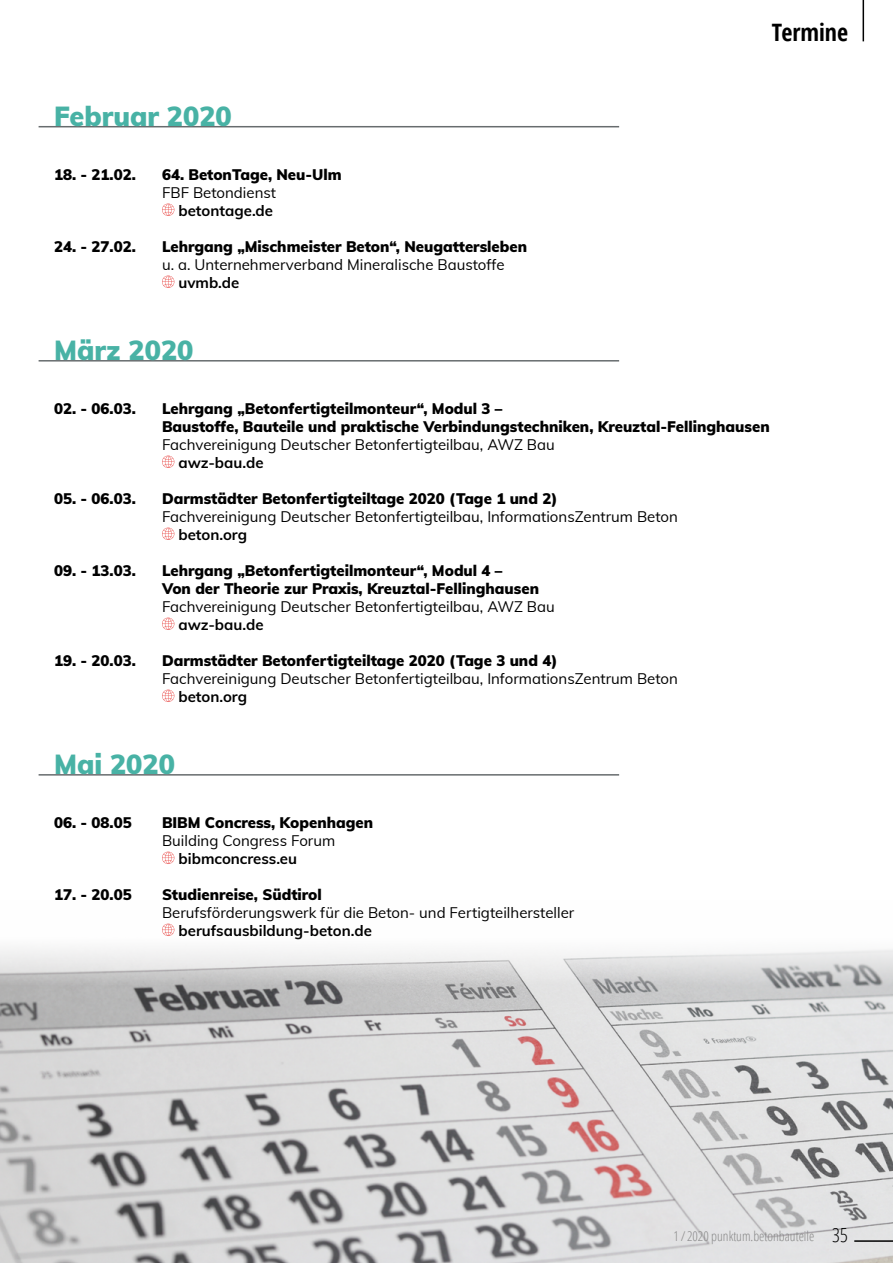
<style>
.page{position:relative;width:893px;height:1263px;background:#fff}
.page>*{position:absolute;margin:0;border:0;box-sizing:border-box;transform-origin:0 0}
.t1{font:900 27px "Muli";color:#48b2a5}
.t2{font:700 condensed 24px "Open Sans";color:#000}
.t3{font:900 15px/18px "Muli";color:#000}
.t4{font:15px "Muli";color:#000}
.t5{font:700 15px "Muli";color:#000}
.t6{font:300 condensed 13.5px "Open Sans";color:#878787}
.s1{font-size:19.5px;color:#000}
</style>
<div class="page">
<hr style="left:39px;top:126px;width:580px;height:1px;background:#676c6e">
<hr style="left:39px;top:360px;width:580px;height:2px;background:#676c6e">
<hr style="left:39px;top:774px;width:580px;height:2px;background:#676c6e">
<svg style="left:162px;top:204px;width:12px;height:12px"></svg>
<svg style="left:162px;top:276px;width:12px;height:12px"></svg>
<svg style="left:162px;top:456px;width:12px;height:12px"></svg>
<svg style="left:162px;top:528px;width:12px;height:12px"></svg>
<svg style="left:162px;top:618px;width:12px;height:12px"></svg>
<svg style="left:162px;top:690px;width:12px;height:12px"></svg>
<svg style="left:162px;top:852px;width:12px;height:12px"></svg>
<img style="left:0;top:923px;width:893px;height:340px">
<hr style="left:854px;top:1240px;width:39px;height:2px;background:#000">
<hr style="left:862px;top:0;width:2px;height:41px;background:#000">
<h1 class="t1" style="left:54px;top:96px;width:179px">Februar 2020</h1>
<p class="t3" style="left:54px;top:165px;width:83px">18. - 21.02.</p>
<p class="t3" style="left:162px;top:165px;width:181px">64. BetonTage, Neu-Ulm</p>
<p class="t4" style="left:162px;top:182px;width:116px">FBF Betondienst</p>
<p class="t5" style="left:178px;top:200px;width:96px">betontage.de</p>
<p class="t3" style="left:54px;top:237px;width:83px">24. - 27.02.</p>
<p class="t3" style="left:162px;top:237px;width:367px">Lehrgang „Mischmeister Beton“, Neugattersleben</p>
<p class="t4" style="left:162px;top:254px;width:344px">u. a. Unternehmerverband Mineralische Baustoffe</p>
<p class="t5" style="left:178px;top:272px;width:62px">uvmb.de</p>
<h1 class="t1" style="left:54px;top:330px;width:141px">März 2020</h1>
<h2 class="t2" style="left:772px;top:16px;width:78px">Termine</h2>
<p class="t3" style="left:54px;top:399px;width:83px">02. - 06.03.</p>
<p class="t3" style="left:162px;top:399px;width:609px">Lehrgang „Betonfertigteilmonteur“, Modul 3 –<br>Baustoffe, Bauteile und praktische Verbindungstechniken, Kreuztal-Fellinghausen</p>
<p class="t4" style="left:162px;top:434px;width:394px">Fachvereinigung Deutscher Betonfertigteilbau, AWZ Bau</p>
<p class="t5" style="left:178px;top:452px;width:87px">awz-bau.de</p>
<p class="t3" style="left:54px;top:489px;width:83px">05. - 06.03.</p>
<p class="t3" style="left:162px;top:489px;width:397px">Darmstädter Betonfertigteiltage 2020 (Tage 1 und 2)</p>
<p class="t4" style="left:162px;top:506px;width:517px">Fachvereinigung Deutscher Betonfertigteilbau, InformationsZentrum Beton</p>
<p class="t5" style="left:178px;top:524px;width:70px">beton.org</p>
<p class="t3" style="left:54px;top:561px;width:83px">09. - 13.03.</p>
<p class="t3" style="left:162px;top:561px;width:379px">Lehrgang „Betonfertigteilmonteur“, Modul 4 –<br>Von der Theorie zur Praxis, Kreuztal-Fellinghausen</p>
<p class="t4" style="left:162px;top:596px;width:394px">Fachvereinigung Deutscher Betonfertigteilbau, AWZ Bau</p>
<p class="t5" style="left:178px;top:614px;width:87px">awz-bau.de</p>
<p class="t3" style="left:54px;top:651px;width:83px">19. - 20.03.</p>
<p class="t3" style="left:162px;top:651px;width:397px">Darmstädter Betonfertigteiltage 2020 (Tage 3 und 4)</p>
<p class="t4" style="left:162px;top:668px;width:517px">Fachvereinigung Deutscher Betonfertigteilbau, InformationsZentrum Beton</p>
<p class="t5" style="left:178px;top:686px;width:70px">beton.org</p>
<h1 class="t1" style="left:54px;top:744px;width:122px">Mai 2020</h1>
<p class="t3" style="left:54px;top:813px;width:79px">06. - 08.05</p>
<p class="t3" style="left:162px;top:813px;width:213px">BIBM Concress, Kopenhagen</p>
<p class="t4" style="left:162px;top:830px;width:175px">Building Congress Forum</p>
<p class="t5" style="left:178px;top:848px;width:120px">bibmconcress.eu</p>
<p class="t3" style="left:54px;top:885px;width:79px">17. - 20.05</p>
<p class="t3" style="left:162px;top:885px;width:161px">Studienreise, Südtirol</p>
<p class="t4" style="left:162px;top:902px;width:414px">Berufsförderungswerk für die Beton- und Fertigteilhersteller</p>
<p class="t5" style="left:178px;top:920px;width:195px">berufsausbildung-beton.de</p>
<p class="t6" style="left:673px;top:1227px;width:176px">1 / 2020 punktum.betonbauteile <span class="s1">35</span></p>
</div>
